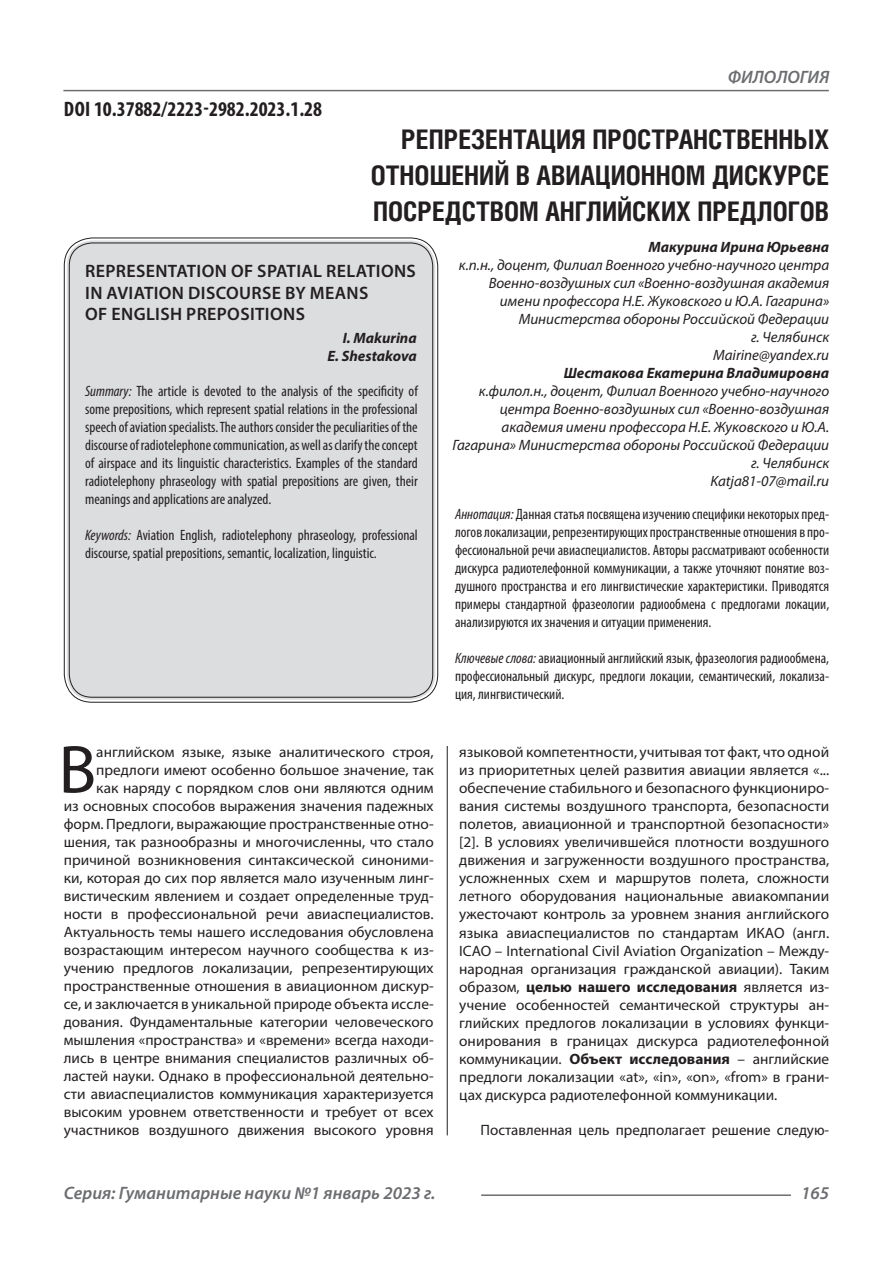
<style>
.page{position:relative;width:893px;height:1263px;background:#fff}
.page>*{position:absolute;margin:0;border:0;box-sizing:border-box;transform-origin:0 0}
.Статья_текст_первый{font:68.4px "Myriad Pro";color:#231f20}
.Статья_название{font:700 27px "Helios Cond C";color:#231f20}
.ДОИ{font:700 condensed 21px "Myriad Pro";color:#231f20}
.Статья_название_англ{font:600 18px/21.6px "Myriad Pro";letter-spacing:.02em;color:#231f20}
.t1{font:italic 600 18px "Myriad Pro";color:#6c6d70}
.Статья_текст_первый-2{font:15px/18px "Myriad Pro";color:#231f20;text-align:right}
.Статья_аннотация_тек{font:condensed 15px/18px "Myriad Pro";color:#231f20;text-align:justify}
.Статья_аннотация_анг{font:condensed 15px/18px "Myriad Pro";color:#231f20;text-align:justify}
.Статья_автор_инфо{font:italic 15px/18px "Myriad Pro";color:#231f20;text-align:right}
.Статья_автор_фио_рус{font:italic 700 15px "Myriad Pro";color:#231f20}
.Статья_текст{font:15px "Myriad Pro";color:#231f20}
.Статья_автор_англ{font:italic 700 15px "Myriad Pro";color:#231f20}
.s1{font-style:italic}
.s2{font-weight:700}
.s3{color:#242021}
</style>
<div class="page">
<hr style="left:447px;top:128px;width:1px;height:1007px;background:#231f20">
<hr style="left:63px;top:90px;width:766px;height:1px;background:#6c6d70">
<hr style="left:481px;top:1194px;width:310px;height:2px;background:#6c6d70">
<div style="left:441px;top:126px;width:10px;height:620px;background:#fff"></div>
<div style="left:67px;top:240px;width:368px;height:460px;background:#dcdddf;border-radius:26px"></div>
<p class="ДОИ" style="left:64px;top:96px;width:260px">DOI 10.37882/2223-2982.2023.1.28</p>
<p class="t1" style="left:728px;top:66px;width:103px">ФИЛОЛОГИЯ</p>
<p class="Статья_название" style="left:401px;top:124px;width:429px">РЕПРЕЗЕНТАЦИЯ ПРОСТРАНСТВЕННЫХ</p>
<p class="Статья_название" style="left:371px;top:160px;width:460px">ОТНОШЕНИЙ В АВИАЦИОННОМ ДИСКУРСЕ</p>
<p class="Статья_название" style="left:373px;top:196px;width:458px">ПОСРЕДСТВОМ АНГЛИЙСКИХ ПРЕДЛОГОВ</p>
<p class="Статья_автор_фио_рус" style="left:648px;top:237px;width:182px">Макурина Ирина Юрьевна</p>
<p class="Статья_автор_инфо" style="left:459px;top:256px;width:372px">к.п.н., доцент, Филиал Военного учебно-научного центра Военно-воздушных сил «Военно-воздушная академия имени профессора Н.Е. Жуковского и Ю.А. Гагарина» Министерства обороны Российской Федерации</p>
<p class="Статья_автор_инфо" style="left:751px;top:328px;width:80px">г. Челябинск</p>
<p class="Статья_автор_инфо" style="left:713px;top:346px;width:118px">Mairine@yandex.ru</p>
<p class="Статья_автор_фио_рус" style="left:564px;top:363px;width:267px">Шестакова Екатерина Владимировна</p>
<p class="Статья_автор_инфо" style="left:452px;top:382px;width:378px">к.филол.н., доцент, Филиал Военного учебно-научного центра Военно-воздушных сил «Военно-воздушная академия имени профессора Н.Е. Жуковского и Ю.А.<br>Гагарина» Министерства обороны Российской Федерации г. Челябинск</p>
<p class="Статья_автор_инфо" style="left:710px;top:472px;width:120px">Katja81-07@mail.ru</p>
<p class="Статья_аннотация_тек" style="left:455px;top:505px;width:376px"><span class="s1">Аннотация:</span> Данная статья посвящена изучению специфики некоторых пред&shy;логов локализации, репрезентирующих пространственные отношения в про&shy;фессиональной речи авиаспециалистов. Авторы рассматривают особенности дискурса радиотелефонной коммуникации, а также уточняют понятие воз&shy;душного пространства и его лингвистические характеристики. Приводятся примеры стандартной фразеологии радиообмена с предлогами локации, анализируются их значения и ситуации применения.</p>
<p class="Статья_аннотация_тек" style="left:455px;top:649px;width:376px"><span class="s1">Ключевые слова:</span> авиационный английский язык, фразеология радиообмена, профессиональный дискурс, предлоги локации, семантический, локализа&shy;ция, лингвистический.</p>
<p class="Статья_название_англ" style="left:85px;top:260px;width:332px">REPRESENTATION OF SPATIAL RELATIONS<br>IN AVIATION DISCOURSE BY MEANS</p>
<p class="Статья_название_англ" style="left:85px;top:303px;width:221px">OF ENGLISH PREPOSITIONS</p>
<p class="Статья_автор_англ" style="left:343px;top:328px;width:75px">I. Makurina</p>
<p class="Статья_автор_англ" style="left:328px;top:346px;width:91px">E. Shestakova</p>
<p class="Статья_аннотация_анг" style="left:85px;top:382px;width:334px"><span class="s1">Summary:</span> The article is devoted to the analysis of the specificity of some prepositions, which represent spatial relations in the professional speech of aviation specialists. The authors consider the peculiarities of the discourse of radiotelephone communication, as well as clarify the concept of airspace and its linguistic characteristics. Examples of the standard radiotelephony phraseology with spatial prepositions are given, their meanings and applications are analyzed.</p>
<p class="Статья_аннотация_анг" style="left:85px;top:526px;width:334px"><span class="s1">Keywords:</span> Aviation English, radiotelephony phraseology, professional discourse, spatial prepositions, semantic, localization, linguistic.</p>
<p class="Статья_текст_первый-2" style="left:64px;top:742px;width:371px">английском языке, языке аналитического строя, предлоги имеют особенно большое значение, так<br>как наряду с порядком слов они являются одним<br>из основных способов выражения значения падежных форм. Предлоги, выражающие пространственные отно&shy;шения, так разнообразны и многочисленны, что стало причиной возникновения синтаксической синоними&shy;ки, которая до сих пор является мало изученным линг&shy;вистическим явлением и создает определенные труд&shy;ности в профессиональной речи авиаспециалистов.<br>Актуальность темы нашего исследования обусловлена возрастающим интересом научного сообщества к из&shy;учению предлогов локализации, репрезентирующих пространственные отношения в авиационном дискур&shy;се, и заключается в уникальной природе объекта иссле&shy;дования. Фундаментальные категории человеческого мышления «пространства» и «времени» всегда находи&shy;лись в центре внимания специалистов различных об&shy;ластей науки. Однако в профессиональной деятельно&shy;сти авиаспециалистов коммуникация характеризуется высоким уровнем ответственности и требует от всех участников воздушного движения высокого уровня</p>
<p class="Статья_текст_первый-2" style="left:459px;top:742px;width:371px;text-align:justify">языковой компетентности, учитывая тот факт, что одной из приоритетных целей развития авиации является «... обеспечение стабильного и безопасного функциониро&shy;вания системы воздушного транспорта, безопасности полетов, авиационной и транспортной безопасности» [2]. В условиях увеличившейся плотности воздушного движения и загруженности воздушного пространства, усложненных схем и маршрутов полета, сложности летного оборудования национальные авиакомпании ужесточают контроль за уровнем знания английского языка авиаспециалистов по стандартам ИКАО (англ.<br>ICAO – International Civil Aviation Organization – Между&shy;народная организация гражданской авиации). Таким образом, <span class="s2">целью нашего исследования</span> является из&shy;учение особенностей семантической структуры ан&shy;глийских предлогов локализации в условиях функци&shy;онирования в границах <span class="s3">дискурса радиотелефонной коммуникации</span>. <span class="s2">Объект исследования</span> – английские предлоги локализации «at», «in», «on», «from» в грани&shy;цах <span class="s3">дискурса радиотелефонной коммуникации</span>.</p>
<p class="Статья_текст_первый" style="left:58px;top:727px;width:39px">В</p>
<p class="Статья_текст" style="left:480px;top:1121px;width:350px">Поставленная цель предполагает решение следую-</p>
<p class="t1" style="left:64px;top:1182px;width:373px">Серия: Гуманитарные науки №1 январь 2023 г.</p>
<p class="t1" style="left:801px;top:1182px;width:30px">165</p>
</div>
